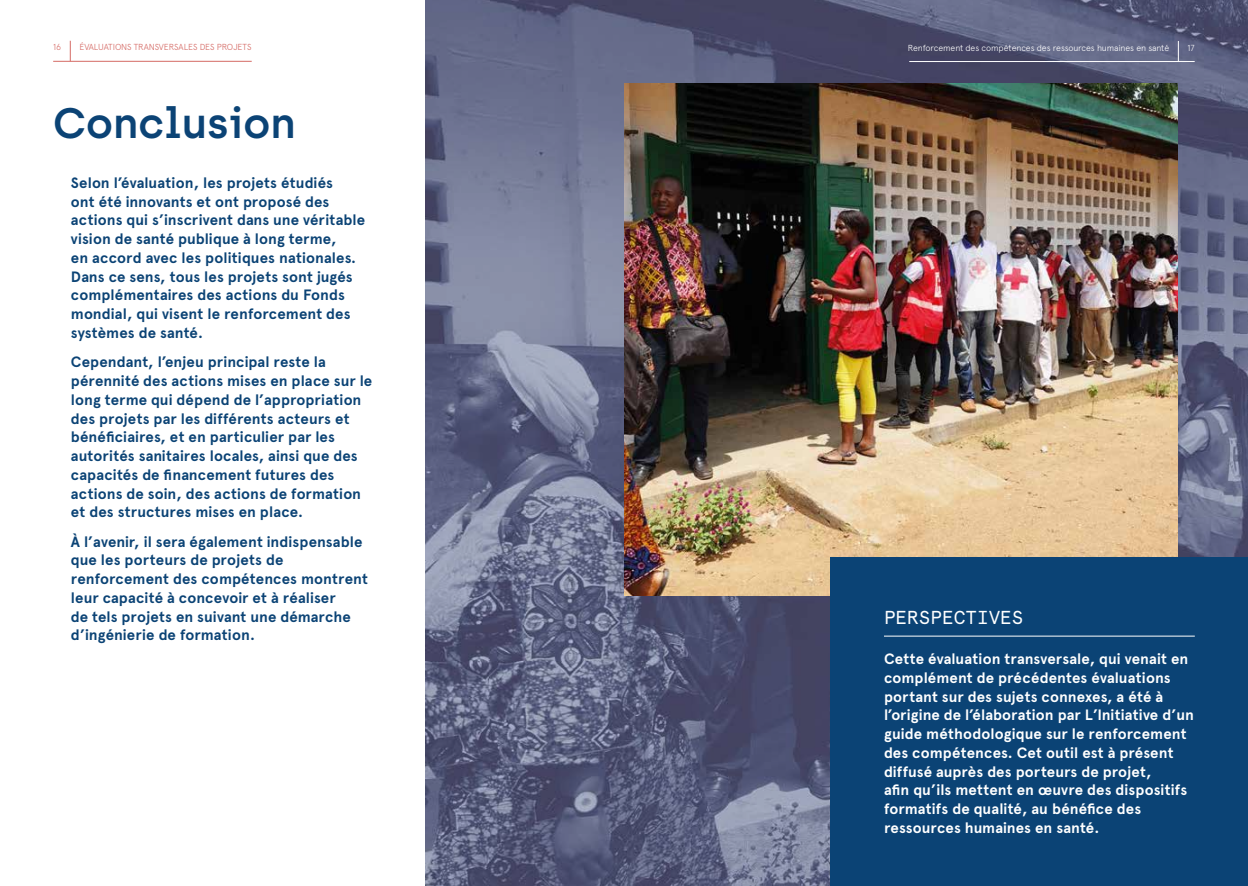
<style>
.page{position:relative;width:1248px;height:886px;background:#fff}
.page>*{position:absolute;margin:0;border:0;box-sizing:border-box;transform-origin:0 0}
.t1{font:600 42.5px "Archia";color:#0b4375}
.t2{font:18.75px "Apercu Mono";color:#fff}
.t3{font:700 15px/18.8px "Apercu";letter-spacing:.005em;color:#0b4375}
.t4{font:700 15px/18.8px "Apercu";letter-spacing:.005em;color:#fff}
.t5{font:300 8.75px "Apercu";letter-spacing:-.01em;color:#fff}
.t6{font:300 8.75px "Apercu";letter-spacing:-.01em;color:#d56a65}
</style>
<div class="page">
<img style="left:425px;top:0;width:822px;height:886px">
<img style="left:624px;top:83px;width:552px;height:512px">
<div style="left:830px;top:557px;width:417px;height:329px;background:#0b4375"></div>
<hr style="left:883px;top:636px;width:311px;height:1px;background:#fff">
<svg style="left:70px;top:41px;width:1px;height:20px"></svg>
<hr style="left:53px;top:61px;width:199px;height:1px;background:#d56a65">
<svg style="left:1177px;top:41px;width:1px;height:20px"></svg>
<hr style="left:909px;top:61px;width:285px;height:1px;background:#fff">
<p class="t6" style="left:53px;top:42px;width:9px">16</p>
<p class="t6" style="left:79px;top:42px;width:173px">ÉVALUATIONS TRANSVERSALES DES PROJETS</p>
<p class="t5" style="left:907px;top:42px;width:263px">Renforcement des compétences des ressources humaines en santé</p>
<p class="t5" style="left:1187px;top:42px;width:9px">17</p>
<h1 class="t1" style="left:53px;top:98px;width:244px">Conclusion</h1>
<p class="t3" style="left:71px;top:173px;width:296px">Selon l’évaluation, les projets étudiés<br>ont été innovants et ont proposé des actions qui s’inscrivent dans une véritable vision de santé publique à long terme,<br>en accord avec les politiques nationales.<br>Dans ce sens, tous les projets sont jugés complémentaires des actions du Fonds mondial, qui visent le renforcement des systèmes de santé.</p>
<p class="t3" style="left:71px;top:353px;width:303px">Cependant, l’enjeu principal reste la pérennité des actions mises en place sur le long terme qui dépend de l’appropriation des projets par les différents acteurs et bénéficiaires, et en particulier par les autorités sanitaires locales, ainsi que des capacités de financement futures des actions de soin, des actions de formation et des structures mises en place.</p>
<p class="t3" style="left:71px;top:532px;width:298px">À l’avenir, il sera également indispensable que les porteurs de projets de renforcement des compétences montrent leur capacité à concevoir et à réaliser<br>de tels projets en suivant une démarche d’ingénierie de formation.</p>
<p class="t2" style="left:883px;top:606px;width:141px">PERSPECTIVES</p>
<p class="t4" style="left:883px;top:649px;width:311px">Cette évaluation transversale, qui venait en complément de précédentes évaluations portant sur des sujets connexes, a été à l’origine de l’élaboration par L’Initiative d’un guide méthodologique sur le renforcement des compétences. Cet outil est à présent diffusé auprès des porteurs de projet,<br>afin qu’ils mettent en œuvre des dispositifs formatifs de qualité, au bénéfice des ressources humaines en santé.</p>
</div>
